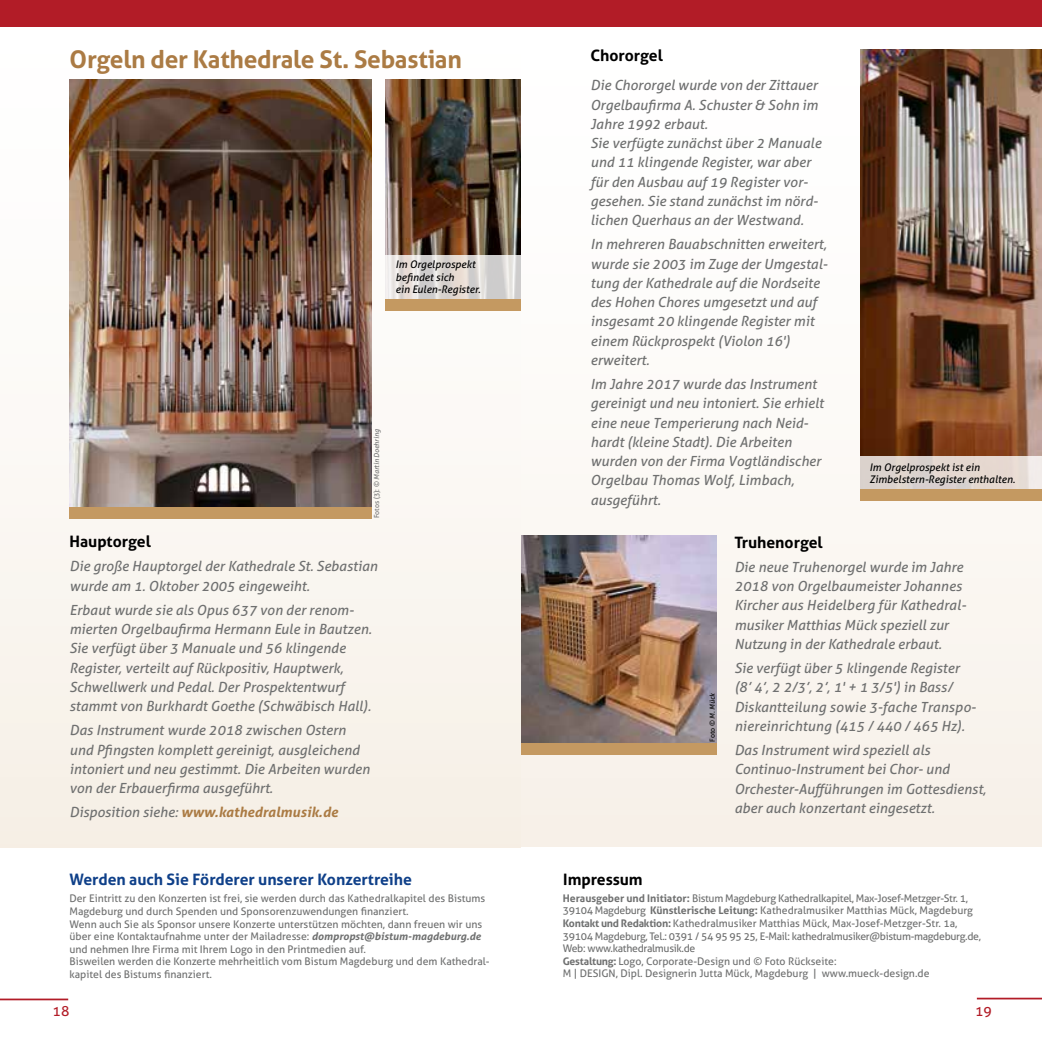
<style>
.page{position:relative;width:1042px;height:1042px;background:#fff}
.page>*{position:absolute;margin:0;border:0;box-sizing:border-box;transform-origin:0 0}
.t1{font:700 24.5px "Aller";letter-spacing:-.01em;color:#ab7b44}
.t2{font:700 15.75px "Aller";color:#0f4089}
.t3{font:700 15.75px "Aller";color:#000}
.t4{font:italic 14px/19.2px "Aller";color:#6f7070}
.t5{font:italic 700 14px "Aller";color:#ab7b44}
.t6{font:14px "Aller";color:#b21c27}
.t7{font:10.5px/12.6px "Aller";color:#6f7070}
.t8{font:italic 10.5px/12.2px "Aller";color:#000}
.t9{font:italic 7px "Aller";letter-spacing:-.005em;color:#6f7070}
.t10{font:italic 7px "Aller";color:#000}
.s1{font-style:normal}
.s2{font-weight:400;color:#6f7070}
.s3{font-weight:700;font-style:italic}
.s4{font-weight:700}
</style>
<div class="page">
<div style="left:521px;top:0;width:521px;height:1042px;background:#fcf9f5"></div>
<div style="left:521px;top:847px;width:521px;height:195px;background:#fff"></div>
<div style="left:0;top:0;width:521px;height:847px;background:linear-gradient(to bottom,#fffeff,#f7f1e8)"></div>
<img style="left:69px;top:79px;width:303px;height:428px">
<div style="left:69px;top:507px;width:303px;height:11px;background:#c49961"></div>
<img style="left:385px;top:79px;width:136px;height:176px">
<svg style="left:385px;top:255px;width:136px;height:44px"></svg>
<div style="left:385px;top:299px;width:136px;height:11px;background:#c49961"></div>
<img style="left:860px;top:50px;width:182px;height:406px">
<svg style="left:860px;top:456px;width:182px;height:33px;fill:#e4d7cf"></svg>
<div style="left:860px;top:489px;width:182px;height:11px;background:#c49961"></div>
<img style="left:521px;top:536px;width:195px;height:207px">
<div style="left:521px;top:743px;width:195px;height:11px;background:#c49961"></div>
<hr style="left:0;top:998px;width:68px;height:2px;background:#b21c27">
<div style="left:0;top:0;width:1042px;height:26px;background:#b21c27"></div>
<hr style="left:977px;top:997px;width:65px;height:2px;background:#b21c27">
<h1 class="t1" style="left:69px;top:43px;width:394px">Orgeln der Kathedrale St. Sebastian</h1>
<p class="t8" style="left:395px;top:258px;width:87px">Im Orgelprospekt befindet sich<br>ein Eulen-Register.</p>
<p class="t9" style="left:372px;top:518px;width:91px;rotate:-90deg"><span class="s1">Fotos (3): ©</span> Martin Doehring</p>
<p class="t3" style="left:69px;top:531px;width:83px">Hauptorgel</p>
<p class="t4" style="left:69px;top:557px;width:309px">Die große Hauptorgel der Kathedrale St. Sebastian wurde am 1. Oktober 2005 eingeweiht.</p>
<p class="t4" style="left:69px;top:600px;width:304px">Erbaut wurde sie als Opus 637 von der renom&shy;mierten Orgelbaufirma Hermann Eule in Bautzen.<br>Sie verfügt über 3 Manuale und 56 klingende Register, verteilt auf Rückpositiv, Hauptwerk, Schwellwerk und Pedal. Der Prospektentwurf stammt von Burkhardt Goethe (Schwäbisch Hall).</p>
<p class="t4" style="left:69px;top:720px;width:302px">Das Instrument wurde 2018 zwischen Ostern und Pfingsten komplett gereinigt, ausgleichend intoniert und neu gestimmt. Die Arbeiten wurden von der Erbauerfirma ausgeführt.</p>
<p class="t5" style="left:69px;top:803px;width:270px"><span class="s2">Disposition siehe:</span> www.kathedralmusik.de</p>
<p class="t2" style="left:69px;top:869px;width:344px">Werden auch Sie Förderer unserer Konzertreihe</p>
<p class="t7" style="left:69px;top:892px;width:421px">Der Eintritt zu den Konzerten ist frei, sie werden durch das Kathedralkapitel des Bistums Magdeburg und durch Spenden und Sponsorenzuwendungen finanziert.<br>Wenn auch Sie als Sponsor unsere Konzerte unterstützen möchten, dann freuen wir uns über eine Kontaktaufnahme unter der Mailadresse: <span class="s3">dompropst@bistum-magdeburg.de </span>und nehmen Ihre Firma mit Ihrem Logo in den Printmedien auf.<br>Bisweilen werden die Konzerte mehrheitlich vom Bistum Magdeburg und dem Kathedral&shy;kapitel des Bistums finanziert.</p>
<p class="t3" style="left:590px;top:46px;width:74px">Chororgel</p>
<p class="t4" style="left:590px;top:76px;width:232px">Die Chororgel wurde von der Zittauer Orgelbaufirma A. Schuster &amp; Sohn im Jahre 1992 erbaut.<br>Sie verfügte zunächst über 2 Manuale und 11 klingende Register, war aber für den Ausbau auf 19 Register vor&shy;gesehen. Sie stand zunächst im nörd&shy;lichen Querhaus an der Westwand.</p>
<p class="t4" style="left:590px;top:235px;width:239px">In mehreren Bauabschnitten erweitert, wurde sie 2003 im Zuge der Umgestal&shy;tung der Kathedrale auf die Nordseite des Hohen Chores umgesetzt und auf insgesamt 20 klingende Register mit einem Rückprospekt (Violon 16') erweitert.</p>
<p class="t4" style="left:590px;top:374px;width:235px">Im Jahre 2017 wurde das Instrument gereinigt und neu intoniert. Sie erhielt eine neue Temperierung nach Neid&shy;hardt (kleine Stadt). Die Arbeiten wurden von der Firma Vogtländischer<br>Orgelbau Thomas Wolf, Limbach, ausgeführt.</p>
<p class="t8" style="left:869px;top:460px;width:147px">Im Orgelprospekt ist ein<br>Zimbelstern-Register enthalten.</p>
<p class="t3" style="left:563px;top:869px;width:81px">Impressum</p>
<p class="t10" style="left:708px;top:742px;width:50px;rotate:-90deg"><span class="s1">Foto ©</span> M. Mück</p>
<p class="t3" style="left:734px;top:532px;width:90px">Truhenorgel</p>
<p class="t4" style="left:734px;top:557px;width:233px">Die neue Truhenorgel wurde im Jahre 2018 von Orgelbaumeister Johannes Kircher aus Heidelberg für Kathedral&shy;musiker Matthias Mück speziell zur Nutzung in der Kathedrale erbaut.</p>
<p class="t4" style="left:734px;top:658px;width:243px">Sie verfügt über 5 klingende Register (8’ 4’, 2 2/3’, 2’, 1' + 1 3/5') in Bass/ Diskantteilung sowie 3-fache Transpo&shy;niereinrichtung (415 / 440 / 465 Hz).</p>
<p class="t4" style="left:734px;top:740px;width:253px">Das Instrument wird speziell als Continuo-Instrument bei Chor- und Orchester-Auführungen im Gottesdienst, aber auch konzertant eingesetzt.</p>
<p class="t7" style="left:563px;top:892px;width:420px"><span class="s4">Herausgeber und Initiator:</span> Bistum Magdeburg Kathedralkapitel, Max-Josef-Metzger-Str. 1, 39104 Magdeburg <span class="s4">Künstlerische Leitung:</span> Kathedralmusiker Matthias Mück, Magdeburg <span class="s4">Kontakt und Redaktion:</span> Kathedralmusiker Matthias Mück, Max-Josef-Metzger-Str. 1a, 39104 Magdeburg, Tel.: 0391 / 54 95 95 25, E-Mail: kathedralmusiker@bistum-magdeburg.de, Web: www.kathedralmusik.de<br><span class="s4">Gestaltung:</span> Logo, Corporate-Design und © Foto Rückseite:<br>M | DESIGN, Dipl. Designerin Jutta Mück, Magdeburg | www.mueck-design.de</p>
<p class="t6" style="left:53px;top:1002px;width:18px">18</p>
<p class="t6" style="left:975px;top:1002px;width:18px">19</p>
</div>
